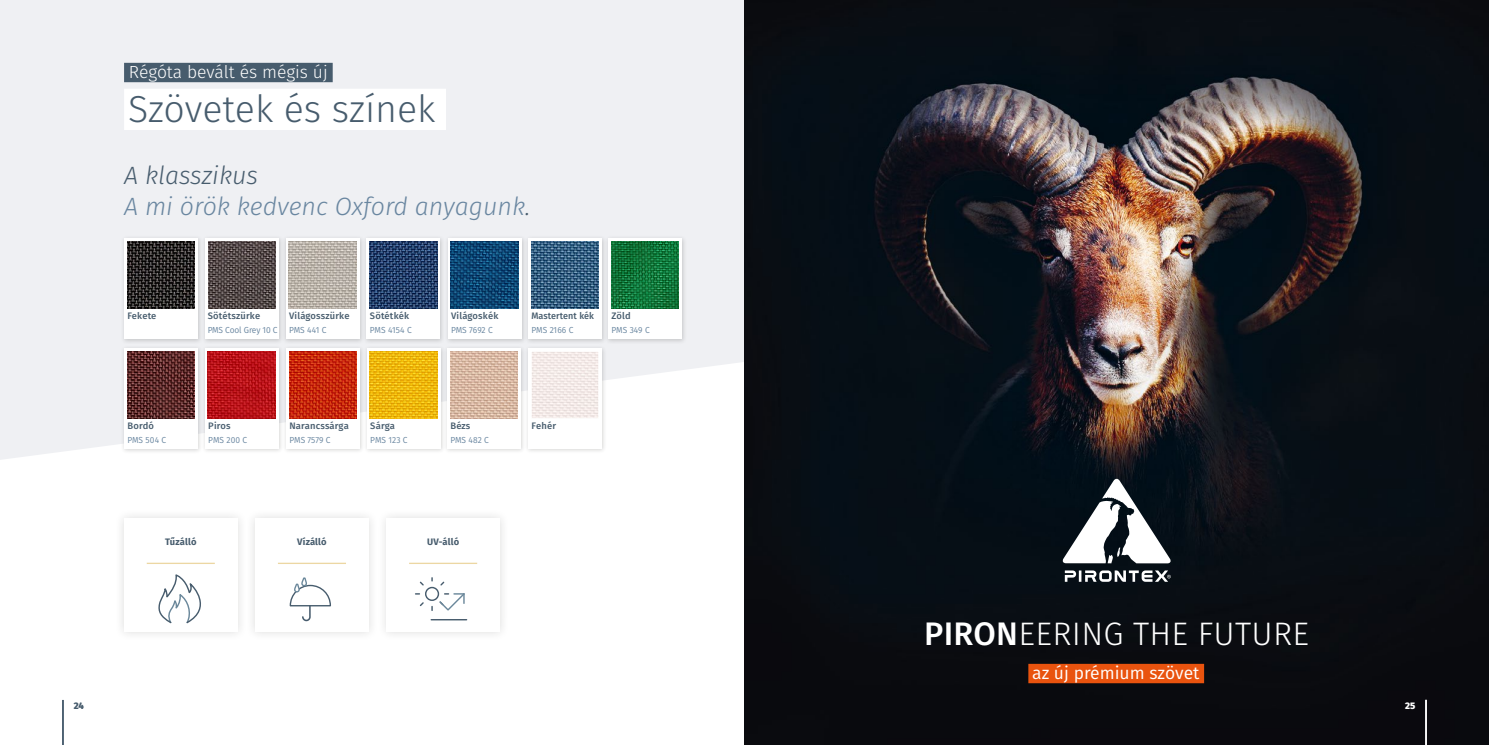
<style>
.page{position:relative;width:1489px;height:745px;background:#fff}
.page>*{position:absolute;margin:0;border:0;box-sizing:border-box;transform-origin:0 0}
.t1{font:300 37.5px "Fira Sans";color:#475c6d}
.t2{font:300 32.5px "Fira Sans";letter-spacing:.01em;color:#fff}
.t3{font:italic 300 25px/31.2px "Fira Sans";color:#6986a0}
.t4{font:300 17.5px "Fira Sans";color:#fff}
.t5{font:17.5px "Fira Sans";color:#fff}
.t6{font:500 9.38px "Fira Sans";letter-spacing:.02em;color:#475c6d}
.t7{font:700 9.38px "Fira Sans";letter-spacing:.015em;color:#475c6d}
.t8{font:500 9.38px "Fira Sans";letter-spacing:.02em;color:#475c6d;scale:.96 1}
.t9{font:900 9.38px "Fira Sans";color:#475c6d}
.t10{font:900 9.38px "Fira Sans";color:#fff}
.t11{font:8.75px "Fira Sans";letter-spacing:-.01em;color:#6986a0;scale:.96 1}
.s1{color:#475c6d}
.s2{font-weight:500}
</style>
<div class="page">
<svg style="left:0;top:0;width:744px;height:460px;fill:#eff0f3"></svg>
<div style="left:124px;top:63px;width:209px;height:19px;background:#475c6d"></div>
<div style="left:124px;top:89px;width:322px;height:41px;background:#fff"></div>
<div style="left:363px;top:235px;width:82px;height:109px;background:#1d1d1b;opacity:.2"></div>
<div style="left:366px;top:238px;width:74px;height:101px;background:#fff"></div>
<div style="left:282px;top:235px;width:83px;height:109px;background:#1d1d1b;opacity:.2"></div>
<div style="left:286px;top:238px;width:73px;height:101px;background:#fff"></div>
<div style="left:201px;top:235px;width:83px;height:109px;background:#1d1d1b;opacity:.2"></div>
<div style="left:205px;top:238px;width:74px;height:101px;background:#fff"></div>
<div style="left:120px;top:235px;width:83px;height:109px;background:#1d1d1b;opacity:.2"></div>
<div style="left:124px;top:238px;width:74px;height:101px;background:#fff"></div>
<img style="left:127px;top:241px;width:68px;height:67px">
<img style="left:289px;top:241px;width:67px;height:67px">
<img style="left:369px;top:241px;width:68px;height:67px">
<div style="left:201px;top:344px;width:82px;height:110px;background:#1d1d1b;opacity:.2"></div>
<div style="left:205px;top:348px;width:73px;height:100px;background:#fff"></div>
<img style="left:208px;top:351px;width:67px;height:67px">
<div style="left:120px;top:344px;width:82px;height:110px;background:#1d1d1b;opacity:.2"></div>
<div style="left:124px;top:348px;width:74px;height:101px;background:#fff"></div>
<img style="left:127px;top:351px;width:67px;height:67px">
<div style="left:524px;top:235px;width:83px;height:109px;background:#1d1d1b;opacity:.2"></div>
<div style="left:528px;top:238px;width:74px;height:101px;background:#fff"></div>
<div style="left:604px;top:235px;width:83px;height:109px;background:#1d1d1b;opacity:.2"></div>
<div style="left:608px;top:238px;width:74px;height:101px;background:#fff"></div>
<img style="left:531px;top:241px;width:67px;height:67px">
<img style="left:611px;top:241px;width:67px;height:67px">
<div style="left:444px;top:235px;width:83px;height:109px;background:#1d1d1b;opacity:.2"></div>
<div style="left:448px;top:238px;width:73px;height:101px;background:#fff"></div>
<img style="left:451px;top:241px;width:67px;height:67px">
<div style="left:363px;top:344px;width:82px;height:110px;background:#1d1d1b;opacity:.2"></div>
<div style="left:367px;top:348px;width:73px;height:100px;background:#fff"></div>
<img style="left:370px;top:351px;width:67px;height:67px">
<div style="left:443px;top:344px;width:82px;height:110px;background:#1d1d1b;opacity:.2"></div>
<div style="left:447px;top:348px;width:73px;height:100px;background:#fff"></div>
<img style="left:450px;top:351px;width:67px;height:67px">
<div style="left:524px;top:344px;width:82px;height:110px;background:#1d1d1b;opacity:.2"></div>
<div style="left:528px;top:348px;width:73px;height:100px;background:#fff"></div>
<img style="left:533px;top:353px;width:64px;height:63px">
<div style="left:531px;top:351px;width:68px;height:67px;border:1px solid #fff"></div>
<img style="left:208px;top:241px;width:68px;height:67px">
<div style="left:282px;top:344px;width:82px;height:110px;background:#1d1d1b;opacity:.2"></div>
<div style="left:286px;top:348px;width:73px;height:100px;background:#fff"></div>
<img style="left:289px;top:351px;width:67px;height:67px">
<div style="left:114px;top:508px;width:133px;height:132px;background:#f9f9f9"></div>
<div style="left:124px;top:517px;width:113px;height:114px;background:#fff"></div>
<hr style="left:147px;top:562px;width:68px;height:1px;background:#ecd7a3">
<div style="left:245px;top:508px;width:133px;height:132px;background:#f9f9f9"></div>
<div style="left:255px;top:517px;width:114px;height:114px;background:#fff"></div>
<hr style="left:278px;top:562px;width:68px;height:1px;background:#ecd7a3">
<div style="left:376px;top:508px;width:133px;height:132px;background:#fafafa"></div>
<div style="left:386px;top:517px;width:114px;height:114px;background:#fff"></div>
<hr style="left:409px;top:562px;width:68px;height:1px;background:#ecd7a3">
<img style="left:744px;top:0;width:744px;height:744px">
<svg style="left:1064px;top:570px;width:106px;height:11px"></svg>
<svg style="left:1061px;top:478px;width:110px;height:85px"></svg>
<div style="left:1028px;top:663px;width:175px;height:19px;background:#e9530e"></div>
<hr style="left:1424px;top:699px;width:2px;height:45px;background:#fff">
<svg style="left:158px;top:574px;width:43px;height:50px"></svg>
<svg style="left:289px;top:577px;width:42px;height:44px"></svg>
<svg style="left:419px;top:581px;width:5px;height:5px"></svg>
<svg style="left:419px;top:602px;width:5px;height:5px"></svg>
<svg style="left:431px;top:577px;width:34px;height:34px"></svg>
<svg style="left:425px;top:587px;width:13px;height:13px"></svg>
<div style="left:425px;top:586px;width:14px;height:14px;border:1px solid #475c6d;border-radius:50%"></div>
<hr style="left:431px;top:618px;width:35px;height:2px;background:#475c6d">
<hr style="left:62px;top:699px;width:2px;height:45px;background:#475c6d">
<h3 class="t4" style="left:129px;top:60px;width:200px">Régóta bevált és mégis új</h3>
<h1 class="t1" style="left:128px;top:82px;width:309px">Szövetek és színek</h1>
<h3 class="t3" style="left:124px;top:160px;width:408px"><span class="s1">A klasszikus<br></span>A mi örök kedvenc Oxford anyagunk<span class="s1">.</span></h3>
<p class="t6" style="left:127px;top:308px;width:30px">Fekete</p>
<p class="t6" style="left:127px;top:418px;width:28px">Bordó</p>
<p class="t11" style="left:127px;top:433px;width:42px">PMS 504 C</p>
<p class="t6" style="left:208px;top:308px;width:54px">Sötétszürke</p>
<p class="t11" style="left:208px;top:323px;width:74px">PMS Cool Grey 10 C</p>
<p class="t6" style="left:289px;top:308px;width:62px">Világosszürke</p>
<p class="t11" style="left:289px;top:323px;width:40px">PMS 441 C</p>
<p class="t6" style="left:370px;top:308px;width:41px">Sötétkék</p>
<p class="t11" style="left:370px;top:323px;width:45px">PMS 4154 C</p>
<p class="t6" style="left:208px;top:418px;width:24px">Piros</p>
<p class="t11" style="left:208px;top:433px;width:42px">PMS 200 C</p>
<p class="t6" style="left:289px;top:418px;width:61px">Narancssárga</p>
<p class="t11" style="left:289px;top:433px;width:44px">PMS 7579 C</p>
<p class="t6" style="left:370px;top:418px;width:26px">Sárga</p>
<p class="t11" style="left:370px;top:433px;width:40px">PMS 123 C</p>
<p class="t6" style="left:451px;top:308px;width:49px">Világoskék</p>
<p class="t11" style="left:451px;top:323px;width:45px">PMS 7692 C</p>
<p class="t8" style="left:531px;top:308px;width:67px">Mastertent kék</p>
<p class="t11" style="left:531px;top:323px;width:45px">PMS 2166 C</p>
<p class="t6" style="left:611px;top:308px;width:21px">Zöld</p>
<p class="t11" style="left:611px;top:323px;width:41px">PMS 349 C</p>
<p class="t6" style="left:450px;top:418px;width:21px">Bézs</p>
<p class="t11" style="left:450px;top:433px;width:42px">PMS 482 C</p>
<p class="t6" style="left:531px;top:418px;width:26px">Fehér</p>
<p class="t7" style="left:165px;top:533px;width:33px">Tűzálló</p>
<p class="t7" style="left:297px;top:533px;width:31px">Vízálló</p>
<p class="t7" style="left:427px;top:533px;width:34px">UV-álló</p>
<h2 class="t2" style="left:924px;top:610px;width:386px"><span class="s2">PIRON</span>EERING THE FUTURE</h2>
<h3 class="t5" style="left:1032px;top:660px;width:169px">az új prémium szövet</h3>
<p class="t9" style="left:74px;top:696px;width:12px">24</p>
<p class="t10" style="left:1404px;top:696px;width:12px">25</p>
</div>
